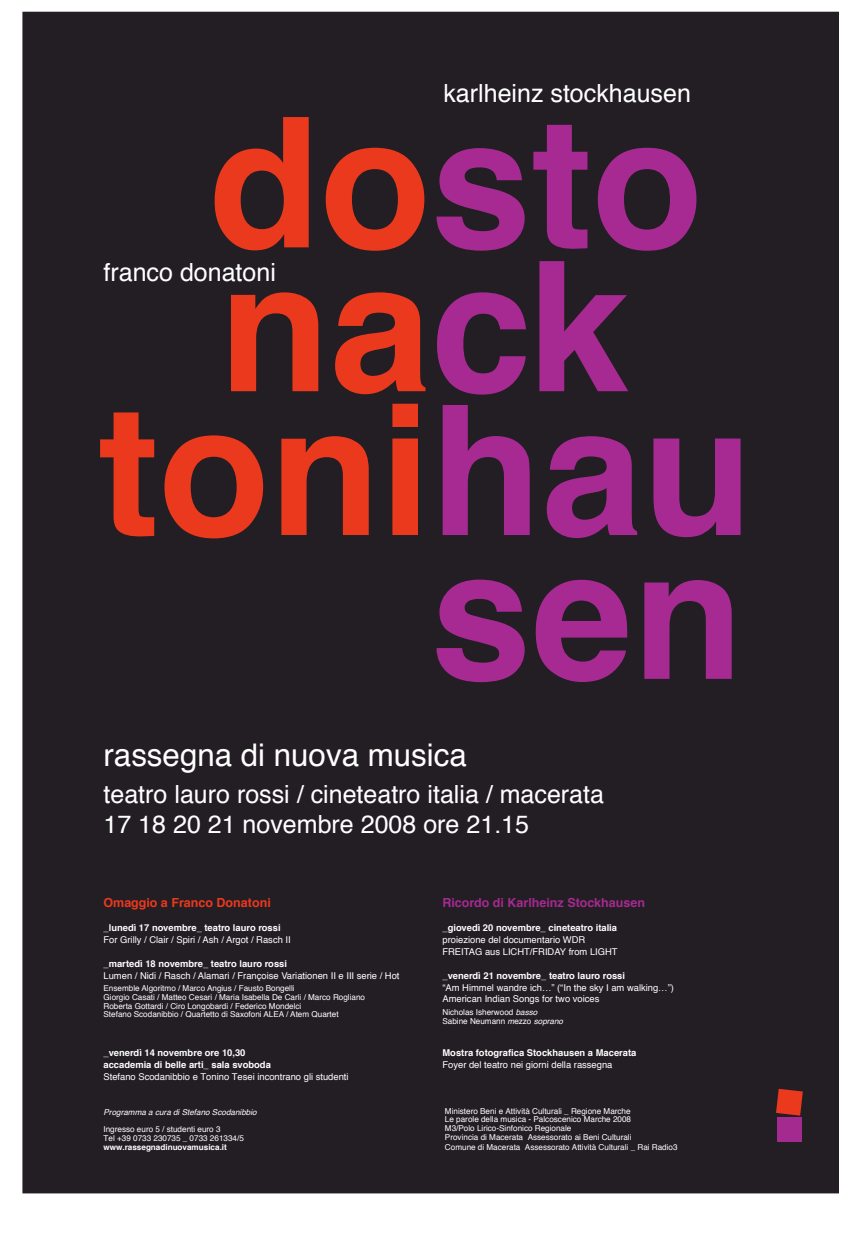
<style>
.page{position:relative;width:851px;height:1241px;background:#fff}
.page>*{position:absolute;margin:0;border:0;box-sizing:border-box;transform-origin:0 0}
.t1{font:700 181.25px "Helvetica";color:#eb391d}
.t2{font:700 181.25px "Helvetica";color:#a62a91}
.t3{font:31.25px "Helvetica";color:#fff}
.t4{font:25px/30px "Helvetica";color:#fff}
.t5{font:700 12.5px "Helvetica";color:#a52a90}
.t6{font:700 12.5px "Helvetica";color:#eb391d}
.t7{font:9.38px/11.9px "Helvetica";color:#fff}
.t8{font:700 9.38px/11.9px "Helvetica";color:#fff}
.t9{font:8.12px/8.8px "Helvetica";color:#fff}
.t10{font:italic 8.12px "Helvetica";color:#fff}
.t11{font:700 8.12px "Helvetica";color:#fff}
.s1{color:#eb391d}
.s2{color:#a62a91}
.s3{font-style:italic}
</style>
<div class="page">
<div style="left:23px;top:12px;width:815px;height:1180px;background:#231d24"></div>
<div style="left:776px;top:1116px;width:25px;height:25px;background:#a52a90"></div>
<svg style="left:776px;top:1088px;width:26px;height:27px"></svg>
<h3 class="t4" style="left:443px;top:81px;width:249px">karlheinz stockhausen</h3>
<h1 class="t2" style="left:209px;top:108px;width:495px"><span class="s1">do</span>sto</h1>
<h1 class="t1" style="left:219px;top:251px;width:411px">na<span class="s2">ck</span></h1>
<h1 class="t1" style="left:98px;top:395px;width:656px">toni<span class="s2">hau</span></h1>
<h3 class="t4" style="left:103px;top:259px;width:174px">franco donatoni</h3>
<h1 class="t2" style="left:430px;top:539px;width:314px">sen</h1>
<h2 class="t3" style="left:103px;top:741px;width:364px">rassegna di nuova musica</h2>
<h3 class="t4" style="left:103px;top:781px;width:502px">teatro lauro rossi / cineteatro italia / macerata<br>17 18 20 21 novembre 2008 ore 21.15</h3>
<h3 class="t6" style="left:103px;top:897px;width:169px">Omaggio a Franco Donatoni</h3>
<p class="t8" style="left:103px;top:922px;width:178px">_lunedì 17 novembre_ teatro lauro rossi</p>
<p class="t7" style="left:103px;top:934px;width:189px">For Grilly / Clair / Spiri / Ash / Argot / Rasch II</p>
<p class="t8" style="left:103px;top:958px;width:185px">_martedì 18 novembre_ teatro lauro rossi</p>
<p class="t7" style="left:103px;top:970px;width:297px">Lumen / Nidi / Rasch / Alamari / Françoise Variationen II e III serie / Hot</p>
<p class="t9" style="left:103px;top:984px;width:263px">Ensemble Algoritmo / Marco Angius / Fausto Bongelli<br>Giorgio Casati / Matteo Cesari / Maria Isabella De Carli / Marco Rogliano Roberta Gottardi / Ciro Longobardi / Federico Mondelci<br>Stefano Scodanibbio / Quartetto di Saxofoni ALEA / Atem Quartet</p>
<p class="t8" style="left:103px;top:1047px;width:169px">_venerdì 14 novembre ore 10,30 accademia di belle arti_ sala svoboda</p>
<p class="t7" style="left:103px;top:1071px;width:246px">Stefano Scodanibbio e Tonino Tesei incontrano gli studenti</p>
<p class="t10" style="left:103px;top:1108px;width:155px">Programma a cura di Stefano Scodanibbio</p>
<p class="t9" style="left:103px;top:1125px;width:142px">Ingresso euro 5 / studenti euro 3<br>Tel +39 0733 230735 _ 0733 261334/5</p>
<p class="t11" style="left:103px;top:1143px;width:125px">www.rassegnadinuovamusica.it</p>
<h3 class="t5" style="left:442px;top:897px;width:204px">Ricordo di Karlheinz Stockhausen</h3>
<p class="t8" style="left:442px;top:922px;width:176px">_giovedì 20 novembre_ cineteatro italia</p>
<p class="t7" style="left:442px;top:934px;width:177px">proiezione del documentario WDR<br>FREITAG aus LICHT/FRIDAY from LIGHT</p>
<p class="t8" style="left:442px;top:970px;width:184px">_venerdì 21 novembre_ teatro lauro rossi</p>
<p class="t7" style="left:442px;top:981px;width:233px">“Am Himmel wandre ich…” (“In the sky I am walking…”)<br>American Indian Songs for two voices</p>
<p class="t9" style="left:442px;top:1008px;width:122px">Nicholas Isherwood <span class="s3">basso<br></span>Sabine Neumann <span class="s3">m</span>ezzo <span class="s3">soprano</span></p>
<p class="t8" style="left:442px;top:1047px;width:195px">Mostra fotografica Stockhausen a Macerata</p>
<p class="t7" style="left:442px;top:1059px;width:171px">Foyer del teatro nei giorni della rassegna</p>
<p class="t9" style="left:445px;top:1106px;width:188px">Ministero Beni e Attività Culturali _ Regione Marche Le parole della musica - Palcoscenico Marche 2008<br>M3/Polo Lirico-Sinfonico Regionale<br>Provincia di Macerata Assessorato ai Beni Culturali</p>
<p class="t9" style="left:445px;top:1142px;width:234px">Comune di Macerata Assessorato Attività Culturali _ Rai Radio3</p>
</div>
